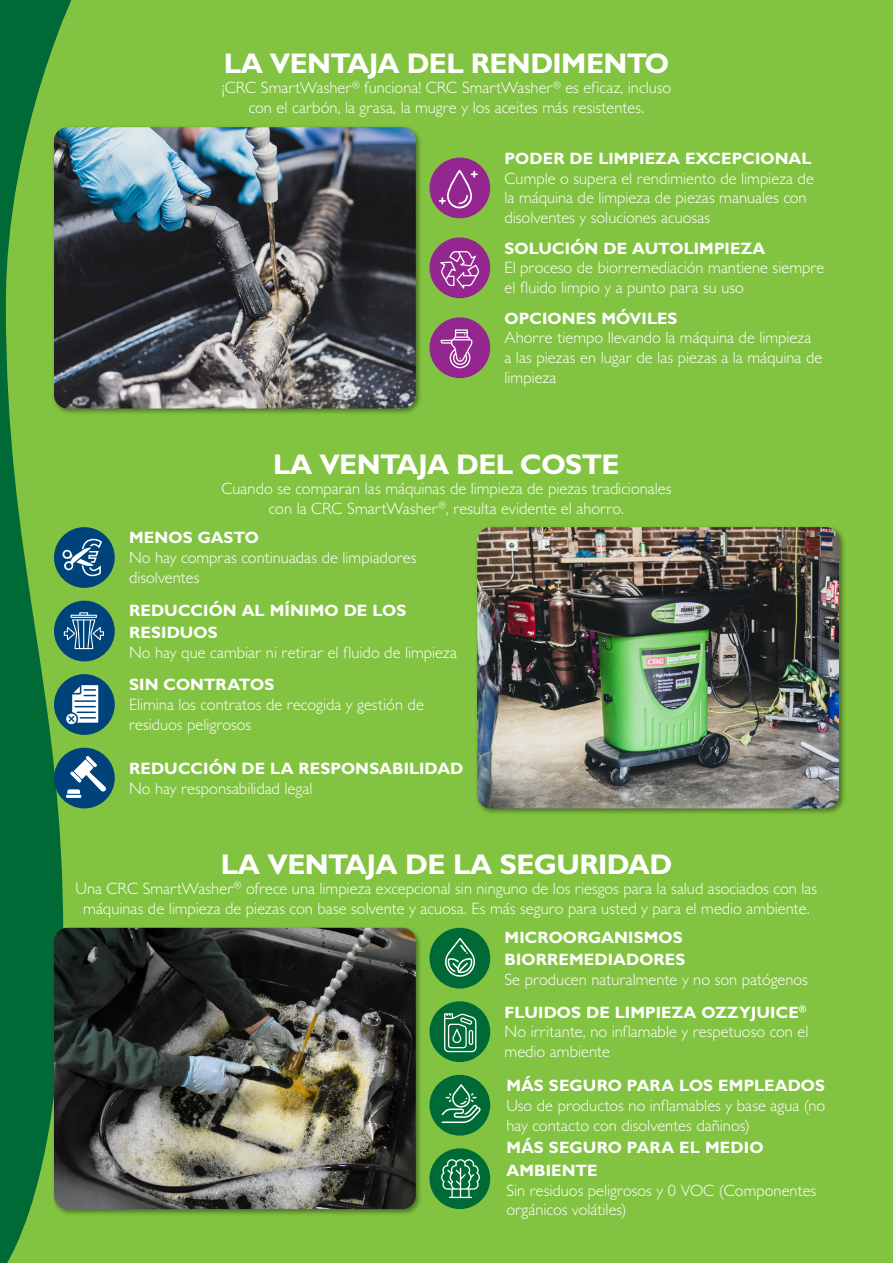
<style>
.page{position:relative;width:893px;height:1263px;background:#fff}
.page>*{position:absolute;margin:0;border:0;box-sizing:border-box;transform-origin:0 0}
.t1{font:700 28.5px "Gill Sans MT Pro";letter-spacing:-.02em;color:#fff}
.t2{font:300 16.5px/19.8px "Gill Sans MT Pro";color:#fff}
.t3{font:700 16.5px/22.5px "Gill Sans MT Pro";letter-spacing:.005em;color:#fff}
.s1{font-weight:700}
</style>
<div class="page">
<div style="left:0;top:0;width:857px;height:1263px;background:#82c341"></div>
<div style="left:857px;top:0;width:36px;height:1263px;background:#82c341"></div>
<div style="left:52px;top:125px;width:371px;height:290px;background:#000;opacity:.4"></div>
<img style="left:54px;top:127px;width:362px;height:281px">
<div style="left:52px;top:925px;width:371px;height:291px;background:#000;opacity:.4"></div>
<img style="left:54px;top:928px;width:362px;height:281px">
<div style="left:475px;top:525px;width:371px;height:290px;background:#000;opacity:.4"></div>
<img style="left:477px;top:527px;width:362px;height:281px">
<div style="left:429px;top:928px;width:61px;height:60px;background:#006a36;border-radius:50%"></div>
<svg style="left:445px;top:938px;width:30px;height:39px"></svg>
<div style="left:429px;top:1001px;width:61px;height:61px;background:#006a36;border-radius:50%"></div>
<svg style="left:444px;top:1013px;width:32px;height:39px"></svg>
<div style="left:429px;top:1075px;width:61px;height:60px;background:#006a36;border-radius:50%"></div>
<svg style="left:442px;top:1084px;width:39px;height:39px"></svg>
<div style="left:429px;top:1148px;width:61px;height:61px;background:#006a36;border-radius:50%"></div>
<svg style="left:441px;top:1159px;width:39px;height:39px"></svg>
<div style="left:429px;top:158px;width:61px;height:60px;background:#93278f;border-radius:50%"></div>
<svg style="left:439px;top:170px;width:39px;height:39px"></svg>
<div style="left:429px;top:237px;width:61px;height:61px;background:#93278f;border-radius:50%"></div>
<svg style="left:440px;top:251px;width:39px;height:38px"></svg>
<div style="left:429px;top:317px;width:61px;height:61px;background:#93278f;border-radius:50%"></div>
<svg style="left:441px;top:329px;width:31px;height:40px"></svg>
<div style="left:54px;top:527px;width:61px;height:61px;background:#00437b;border-radius:50%"></div>
<svg style="left:62px;top:538px;width:40px;height:39px"></svg>
<div style="left:54px;top:601px;width:61px;height:60px;background:#00437b;border-radius:50%"></div>
<svg style="left:64px;top:612px;width:40px;height:37px"></svg>
<div style="left:54px;top:674px;width:61px;height:61px;background:#00437b;border-radius:50%"></div>
<svg style="left:66px;top:685px;width:32px;height:39px"></svg>
<div style="left:54px;top:748px;width:61px;height:60px;background:#00437b;border-radius:50%"></div>
<svg style="left:66px;top:756px;width:40px;height:42px"></svg>
<h1 class="t1" style="left:224px;top:46px;width:447px">LA VENTAJA DEL RENDIMENTO</h1>
<p class="t2" style="left:222px;top:78px;width:451px;text-align:center">¡CRC SmartWasher<sup>®</sup> funciona! CRC SmartWasher<sup>®</sup> es eficaz, incluso con el carbón, la grasa, la mugre y los aceites más resistentes.</p>
<p class="t3" style="left:505px;top:147px;width:309px">PODER DE LIMPIEZA EXCEPCIONAL</p>
<p class="t2" style="left:505px;top:168px;width:311px">Cumple o supera el rendimiento de limpieza de la máquina de limpieza de piezas manuales con disolventes y soluciones acuosas</p>
<p class="t3" style="left:505px;top:236px;width:262px">SOLUCIÓN DE AUTOLIMPIEZA</p>
<p class="t2" style="left:505px;top:258px;width:321px">El proceso de biorremediación mantiene siempre el fluido limpio y a punto para su uso</p>
<p class="t3" style="left:505px;top:306px;width:174px">OPCIONES MÓVILES</p>
<p class="t2" style="left:505px;top:328px;width:319px">Ahorre tiempo llevando la máquina de limpieza<br>a las piezas en lugar de las piezas a la máquina de limpieza</p>
<h1 class="t1" style="left:273px;top:447px;width:348px">LA VENTAJA DEL COSTE</h1>
<p class="t2" style="left:221px;top:478px;width:451px;text-align:center">Cuando se comparan las máquinas de limpieza de piezas tradicionales con la CRC SmartWasher<sup>®</sup>, resulta evidente el ahorro.</p>
<p class="t3" style="left:129px;top:526px;width:131px">MENOS GASTO</p>
<p class="t2" style="left:129px;top:547px;width:289px">No hay compras continuadas de limpiadores disolventes</p>
<p class="t3" style="left:129px;top:598px;width:279px">REDUCCIÓN AL MÍNIMO DE LOS<br>RESIDUOS</p>
<p class="t2" style="left:129px;top:642px;width:329px">No hay que cambiar ni retirar el fluido de limpieza</p>
<p class="t3" style="left:129px;top:673px;width:147px">SIN CONTRATOS</p>
<p class="t2" style="left:129px;top:694px;width:296px">Elimina los contratos de recogida y gestión de residuos peligrosos</p>
<p class="t3" style="left:129px;top:757px;width:336px">REDUCCIÓN DE LA RESPONSABILIDAD</p>
<p class="t2" style="left:129px;top:778px;width:185px">No hay responsabilidad legal</p>
<h1 class="t1" style="left:221px;top:847px;width:453px">LA VENTAJA DE LA SEGURIDAD</h1>
<p class="t2" style="left:76px;top:878px;width:743px;text-align:center">Una CRC SmartWasher<sup>®</sup> ofrece una limpieza excepcional sin ninguno de los riesgos para la salud asociados con las máquinas de limpieza de piezas con base solvente y acuosa. Es más seguro para usted y para el medio ambiente.</p>
<p class="t3" style="left:505px;top:925px;width:182px">MICROORGANISMOS<br>BIORREMEDIADORES</p>
<p class="t2" style="left:505px;top:969px;width:305px">Se producen naturalmente y no son patógenos</p>
<p class="t2" style="left:505px;top:1002px;width:305px"><span class="s1">FLUIDOS DE LIMPIEZA OZZYJUICE</span><sup>®<br></sup>No irritante, no inflamable y respetuoso con el medio ambiente</p>
<p class="t3" style="left:506px;top:1074px;width:320px">MÁS SEGURO PARA LOS EMPLEADOS</p>
<p class="t2" style="left:506px;top:1095px;width:320px">Uso de productos no inflamables y base agua (no hay contacto con disolventes dañinos)</p>
<p class="t3" style="left:506px;top:1136px;width:259px">MÁS SEGURO PARA EL MEDIO<br>AMBIENTE</p>
<p class="t2" style="left:506px;top:1180px;width:311px">Sin residuos peligrosos y 0 VOC (Componentes orgánicos volátiles)</p>
</div>
